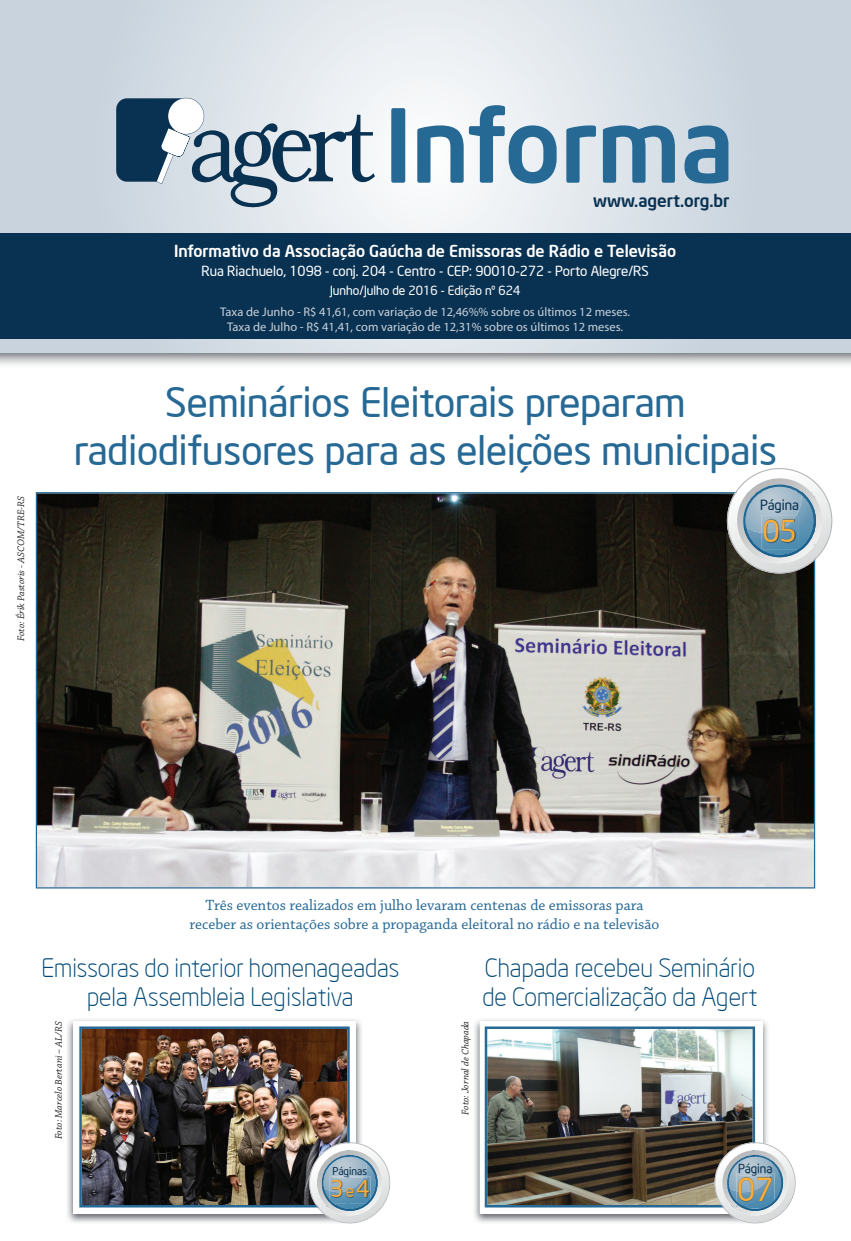
<style>
.page{position:relative;width:851px;height:1241px;background:#fff}
.page>*{position:absolute;margin:0;border:0;box-sizing:border-box;transform-origin:0 0}
.t1{font:500 100.25px "Neo Sans Intel";color:#266995}
.t2{font:40px/48px "Neo Sans Intel";color:#276995;text-align:center}
.t3{font:31.12px "Neo Sans Intel";color:#fbae3b}
.t4{font:29.5px "Neo Sans Intel";color:#fbae3b}
.t5{font:300 25px/28.8px "Neo Sans Intel";color:#004876}
.t6{font:22.75px "Neo Sans Intel";color:#fbae3b}
.t7{font:500 17.25px "Neo Sans Intel";color:#093151}
.t8{font:500 16.25px "Neo Sans Intel";color:#fff}
.t9{font:15.62px/18.8px "Chaparral Pro";color:#276995;text-align:center}
.t10{font:13.88px "Neo Sans Intel";color:#093151}
.t11{font:13.75px "Neo Sans Intel";color:#fff}
.t12{font:12.5px/15px "Myriad Pro";color:#c8d1da;text-align:center}
.t13{font:12.5px "Neo Sans Intel";color:#fff}
.t14{font:12.25px "Neo Sans Intel";color:#093151}
.t15{font:10.62px "Neo Sans Intel";color:#093151}
.t16{font:italic 10px "Chaparral Pro";color:#231f20}
.s1{font-size:16.38px}
</style>
<div class="page">
<img style="left:36px;top:492px;width:779px;height:396px">
<img style="left:474px;top:1019px;width:294px;height:204px">
<div style="left:479px;top:1020px;width:283px;height:193px;background:#fff"></div>
<img style="left:484px;top:1026px;width:271px;height:181px">
<svg style="left:726px;top:468px;width:106px;height:105px"></svg>
<img style="left:761px;top:515px;width:36px;height:35px">
<img style="left:67px;top:1019px;width:295px;height:204px">
<div style="left:73px;top:1020px;width:283px;height:193px;background:#fff"></div>
<img style="left:79px;top:1026px;width:270px;height:181px">
<svg style="left:309px;top:1142px;width:81px;height:81px"></svg>
<svg style="left:714px;top:1142px;width:81px;height:81px"></svg>
<svg style="left:0;top:0;width:850px;height:353px;background:#d9e0e7"></svg>
<div style="left:0;top:233px;width:850px;height:106px;background:#093151"></div>
<svg style="left:116px;top:98px;width:259px;height:110px"></svg>
<p class="t16" style="left:16px;top:640px;width:146px;rotate:-90deg">Foto: Érik Pastoris - ASCOM/TRE-RS</p>
<h1 class="t1" style="left:385px;top:82px;width:350px">Informa</h1>
<h3 class="t7" style="left:593px;top:190px;width:138px">www.agert.org.br</h3>
<h3 class="t8" style="left:174px;top:241px;width:503px">Informativo da Associação Gaúcha de Emissoras de Rádio e Televisão</h3>
<p class="t11" style="left:201px;top:262px;width:449px">Rua Riachuelo, 1098 - conj. 204 - Centro - CEP: 90010-272 - Porto Alegre/RS</p>
<p class="t13" style="left:330px;top:282px;width:192px">Junho/Julho de 2016 - Edição nº 624</p>
<p class="t12" style="left:220px;top:304px;width:411px">Taxa de Junho - R$ 41,61, com variação de 12,46%% sobre os últimos 12 meses.<br>Taxa de Julho - R$ 41,41, com variação de 12,31% sobre os últimos 12 meses.</p>
<h2 class="t2" style="left:74px;top:377px;width:704px">Seminários Eleitorais preparam radiodifusores para as eleições municipais</h2>
<p class="t10" style="left:760px;top:496px;width:40px">Página</p>
<h3 class="t4" style="left:762px;top:512px;width:36px">05</h3>
<p class="t9" style="left:189px;top:896px;width:471px">Três eventos realizados em julho levaram centenas de emissoras para receber as orientações sobre a propaganda eleitoral no rádio e na televisão</p>
<h3 class="t5" style="left:482px;top:953px;width:276px">Chapada recebeu Seminário de Comercialização da Agert</h3>
<h3 class="t5" style="left:41px;top:953px;width:359px;text-align:center">Emissoras do interior homenageadas pela Assembleia Legislativa</h3>
<p class="t16" style="left:53px;top:1139px;width:120px;rotate:-90deg">Foto: Marcelo Bertani – AL/RS</p>
<p class="t16" style="left:459px;top:1114px;width:95px;rotate:-90deg">Foto: Jornal de Chapada</p>
<p class="t15" style="left:332px;top:1164px;width:36px">Páginas</p>
<h3 class="t6" style="left:330px;top:1174px;width:41px">3<span class="s1">e</span>4</h3>
<p class="t14" style="left:738px;top:1161px;width:36px">Página</p>
<h3 class="t3" style="left:737px;top:1169px;width:38px">07</h3>
</div>
